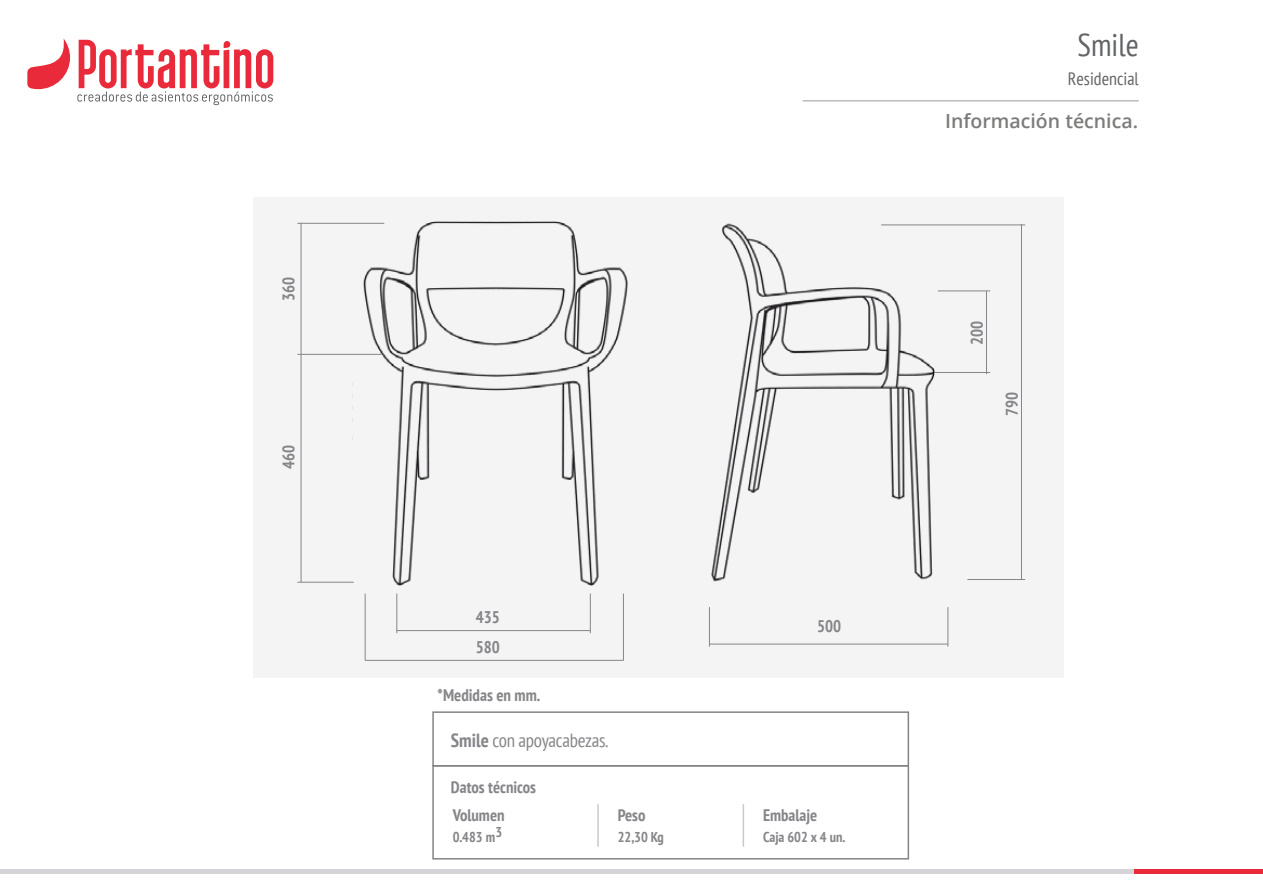
<style>
.page{position:relative;width:1263px;height:893px;background:#fff}
.page>*{position:absolute;margin:0;border:0;box-sizing:border-box;transform-origin:0 0}
.t1{font:condensed 31.5px "PT Sans";color:#636466}
.t2{font:600 19.5px "Open Sans";color:#7c7c7b}
.t3{font:condensed 19.05px "PT Sans";letter-spacing:-.015em;color:#868589}
.t4{font:condensed 18px "PT Sans";color:#636466}
.t5{font:700 condensed 16.8px "PT Sans";color:#868589}
.t6{font:700 condensed 16.65px/28.7px "PT Sans";color:#868589}
.t7{font:700 condensed 14.25px "PT Sans";color:#868589}
.s1{font-weight:700}
</style>
<div class="page">
<div style="left:253px;top:197px;width:811px;height:481px;background:#f4f4f4"></div>
<div style="left:1134px;top:869px;width:129px;height:5px;background:#e82a3a"></div>
<div style="left:0;top:869px;width:1134px;height:5px;background:#d4d3d6"></div>
<svg style="left:77px;top:40px;width:196px;height:65px"></svg>
<svg style="left:27px;top:38px;width:43px;height:51px"></svg>
<hr style="left:803px;top:100px;width:336px;height:1px;background:#979a9f">
<div style="left:432px;top:765px;width:477px;height:94px;border:2px solid #848484"></div>
<div style="left:432px;top:711px;width:477px;height:55px;border:2px solid #848484"></div>
<hr style="left:597px;top:804px;width:2px;height:43px;background:#c8c9cb">
<hr style="left:743px;top:804px;width:1px;height:43px;background:#c8c9cb">
<hr style="left:932px;top:372px;width:58px;height:1px;background:#868589">
<hr style="left:938px;top:291px;width:52px;height:1px;background:#868589">
<hr style="left:297px;top:582px;width:57px;height:1px;background:#868589">
<hr style="left:297px;top:223px;width:87px;height:1px;background:#868589">
<hr style="left:297px;top:354px;width:84px;height:1px;background:#868589">
<hr style="left:396px;top:594px;width:1px;height:39px;background:#868589">
<hr style="left:590px;top:594px;width:1px;height:39px;background:#868589">
<hr style="left:986px;top:291px;width:1px;height:83px;background:#868589">
<hr style="left:967px;top:579px;width:58px;height:1px;background:#868589">
<hr style="left:881px;top:225px;width:144px;height:1px;background:#868589">
<hr style="left:1021px;top:224px;width:1px;height:356px;background:#868589">
<hr style="left:623px;top:594px;width:1px;height:66px;background:#868589">
<hr style="left:365px;top:594px;width:1px;height:66px;background:#868589">
<hr style="left:301px;top:223px;width:1px;height:359px;background:#868589">
<hr style="left:365px;top:660px;width:258px;height:1px;background:#868589">
<hr style="left:397px;top:630px;width:193px;height:1px;background:#868589">
<hr style="left:709px;top:607px;width:1px;height:40px;background:#868589">
<hr style="left:947px;top:607px;width:1px;height:40px;background:#868589">
<hr style="left:709px;top:644px;width:239px;height:1px;background:#868589">
<img style="left:353px;top:221px;width:606px;height:390px">
<p class="t5" style="left:277px;top:301px;width:26px;rotate:-90deg">360</p>
<p class="t5" style="left:277px;top:469px;width:26px;rotate:-90deg">460</p>
<p class="t5" style="left:476px;top:606px;width:26px">435</p>
<p class="t5" style="left:476px;top:636px;width:26px">580</p>
<p class="t5" style="left:817px;top:615px;width:26px">500</p>
<p class="t5" style="left:438px;top:684px;width:104px">*Medidas en mm.</p>
<p class="t3" style="left:451px;top:728px;width:159px"><span class="s1">Smile</span> con apoyacabezas.</p>
<p class="t6" style="left:451px;top:772px;width:87px">Datos técnicos<br>Volumen</p>
<p class="t6" style="left:618px;top:801px;width:29px">Peso</p>
<p class="t6" style="left:763px;top:801px;width:56px">Embalaje</p>
<p class="t7" style="left:495px;top:822px;width:8px">3</p>
<p class="t7" style="left:618px;top:827px;width:48px">22,30 Kg</p>
<p class="t7" style="left:453px;top:827px;width:44px">0.483 m</p>
<p class="t7" style="left:763px;top:827px;width:84px">Caja 602 x 4 un.</p>
<h1 class="t1" style="left:1077px;top:25px;width:63px">Smile</h1>
<p class="t4" style="left:1068px;top:68px;width:72px">Residencial</p>
<p class="t2" style="left:945px;top:108px;width:194px">Información técnica.</p>
<p class="t5" style="left:966px;top:345px;width:26px;rotate:-90deg">200</p>
<p class="t5" style="left:1001px;top:416px;width:26px;rotate:-90deg">790</p>
</div>
